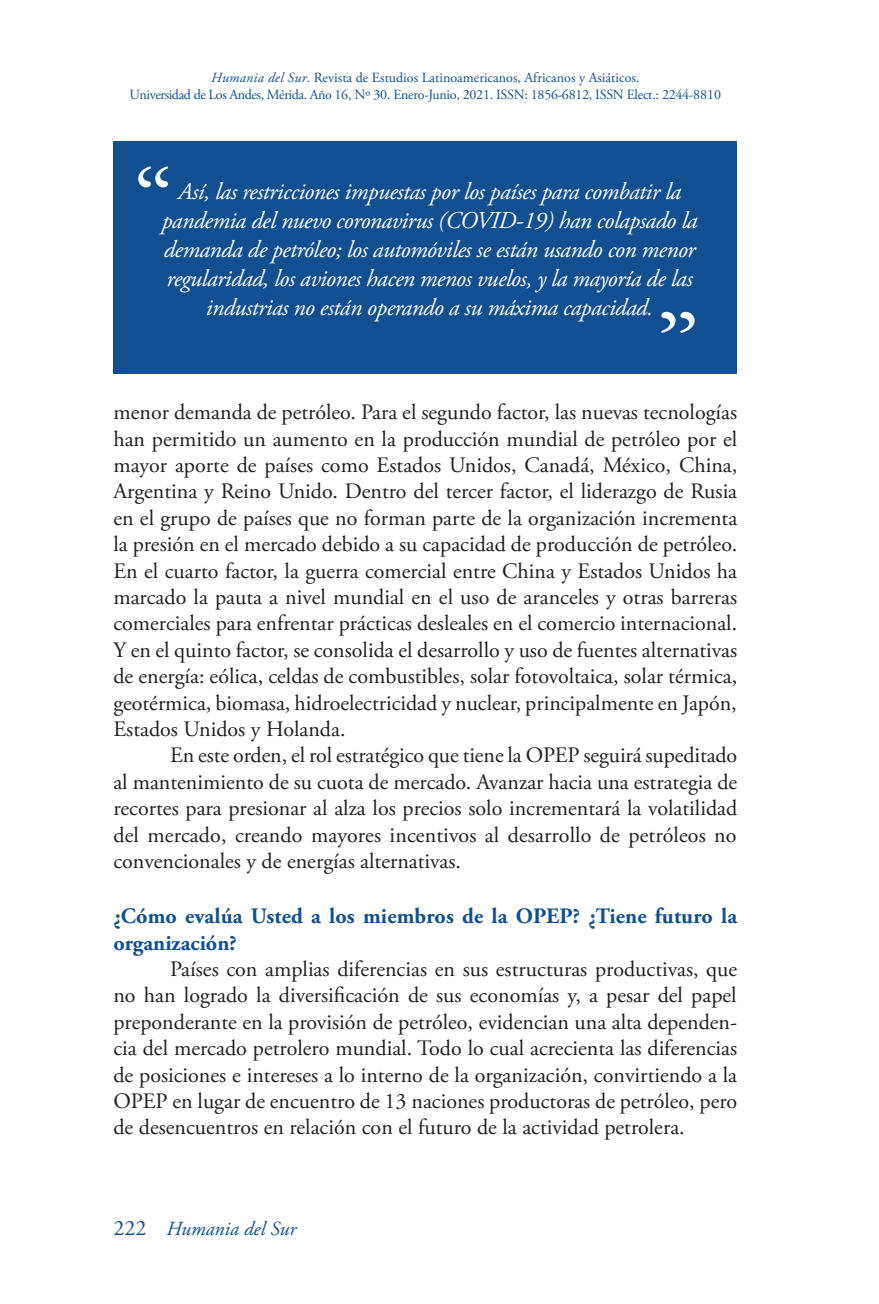
<style>
.page{position:relative;width:879px;height:1304px;background:#fff}
.page>*{position:absolute;margin:0;border:0;box-sizing:border-box;transform-origin:0 0}
.t1{font:italic 24px/28.8px "Adobe Garamond Pro";letter-spacing:-.02em;color:#fff;text-align:center}
.t2{font:22px/26.4px "Adobe Garamond Pro";color:#231f20;text-align:justify}
.t3{font:700 22px/26.4px "Adobe Garamond Pro";letter-spacing:.005em;color:#124f90}
.t4{font:italic 20px "Adobe Garamond Pro";color:#124f90}
.t5{font:14px/16.8px "Adobe Garamond Pro";letter-spacing:-.02em;color:#124f90;text-align:center}
.s1{font-style:italic}
.s2{font-style:normal;font-size:22px}
</style>
<div class="page">
<div style="left:113px;top:142px;width:624px;height:232px;background:#124f90"></div>
<svg style="left:138px;top:166px;width:30px;height:21px"></svg>
<svg style="left:661px;top:312px;width:33px;height:21px"></svg>
<p class="t5" style="left:130px;top:69px;width:593px"><span class="s1">Humania del Sur</span>. Revista de Estudios Latinoamericanos, Africanos y Asiáticos.<br>Universidad de Los Andes, Mérida. Año 16, Nº 30. Enero-Junio, 2021. ISSN: 1856-6812, ISSN Elect.: 2244-8810</p>
<p class="t1" style="left:162px;top:178px;width:537px">Así, las restricciones impuestas por los países para combatir la pandemia del nuevo coronavirus (COVID-19) han colapsado la demanda de petróleo; los automóviles se están usando con menor regularidad, los aviones hacen menos vuelos, y la mayoría de las industrias no están operando a su máxima capacidad.</p>
<p class="t2" style="left:113px;top:400px;width:625px">menor demanda de petróleo. Para el segundo factor, las nuevas tecnologías han permitido un aumento en la producción mundial de petróleo por el mayor aporte de países como Estados Unidos, Canadá, México, China, Argentina y Reino Unido. Dentro del tercer factor, el liderazgo de Rusia en el grupo de países que no forman parte de la organización incrementa la presión en el mercado debido a su capacidad de producción de petróleo.<br>En el cuarto factor, la guerra comercial entre China y Estados Unidos ha marcado la pauta a nivel mundial en el uso de aranceles y otras barreras comerciales para enfrentar prácticas desleales en el comercio internacional.<br>Y en el quinto factor, se consolida el desarrollo y uso de fuentes alternativas de energía: eólica, celdas de combustibles, solar fotovoltaica, solar térmica, geotérmica, biomasa, hidroelectricidad y nuclear, principalmente en Japón, Estados Unidos y Holanda.</p>
<p class="t2" style="left:113px;top:743px;width:625px;text-indent:57px">En este orden, el rol estratégico que tiene la OPEP seguirá supeditado al mantenimiento de su cuota de mercado. Avanzar hacia una estrategia de recortes para presionar al alza los precios solo incrementará la volatilidad del mercado, creando mayores incentivos al desarrollo de petróleos no convencionales y de energías alternativas.</p>
<p class="t3" style="left:113px;top:903px;width:625px">¿Cómo evalúa Usted a los miembros de la OPEP? ¿Tiene futuro la organización?</p>
<p class="t2" style="left:113px;top:957px;width:625px;text-indent:57px">Países con amplias diferencias en sus estructuras productivas, que no han logrado la diversificación de sus economías y, a pesar del papel preponderante en la provisión de petróleo, evidencian una alta dependen&shy;cia del mercado petrolero mundial. Todo lo cual acrecienta las diferencias de posiciones e intereses a lo interno de la organización, convirtiendo a la OPEP en lugar de encuentro de 13 naciones productoras de petróleo, pero de desencuentros en relación con el futuro de la actividad petrolera.</p>
<p class="t4" style="left:113px;top:1217px;width:184px"><span class="s2">222</span> Humania del Sur</p>
</div>
